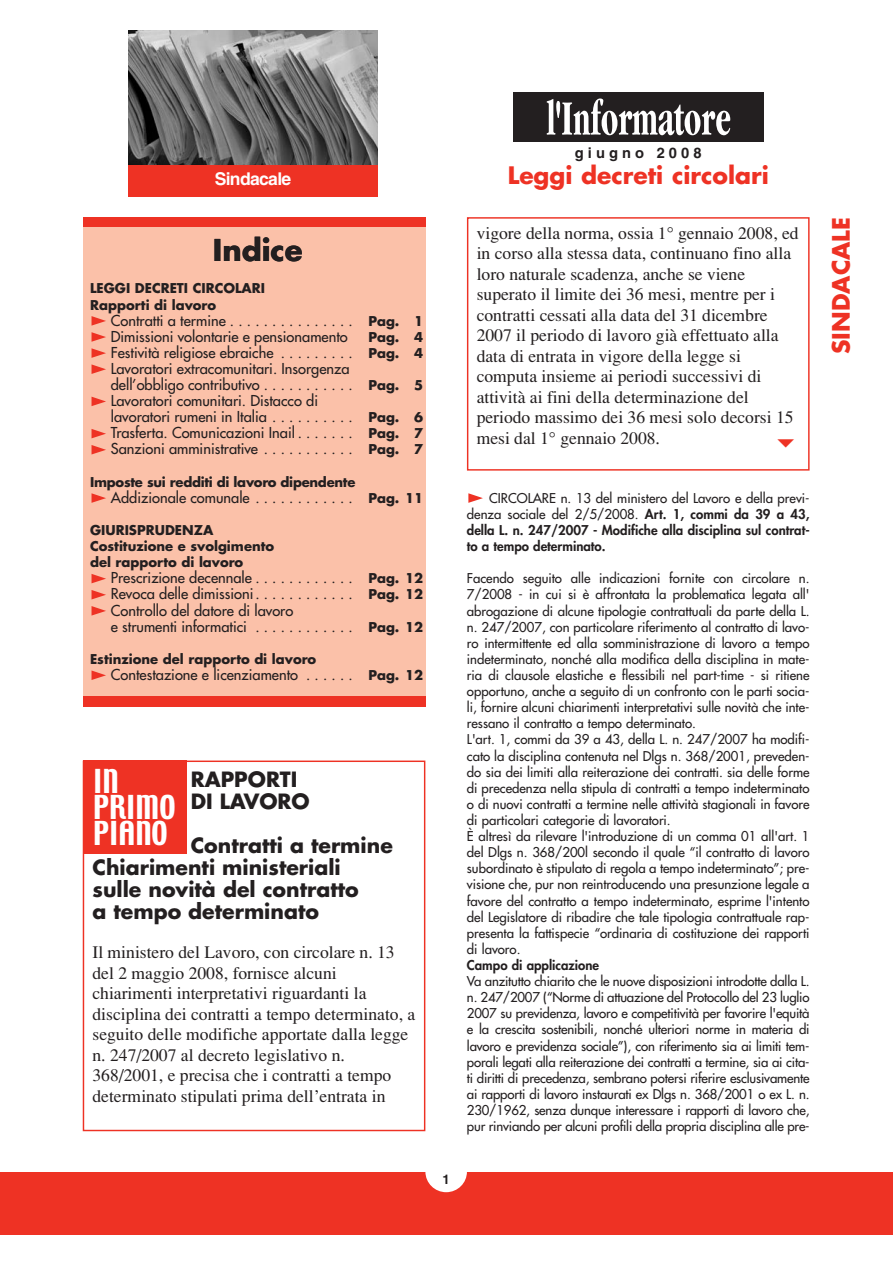
<style>
.page{position:relative;width:893px;height:1263px;background:#fff}
.page>*{position:absolute;margin:0;border:0;box-sizing:border-box;transform-origin:0 0}
.t1{font:29.25px/26.4px "Techno";color:#fff}
.t2{font:700 29.25px "Futura";color:#231f20}
.t3{font:700 23.4px "Futura";color:#ee3224}
.t4{font:700 20.55px/21.9px "Futura";color:#231f20}
.t5{font:17.55px/20.5px "Times";color:#231f20}
.t6{font:700 17.55px "Helvetica";letter-spacing:-.04em;color:#fff}
.t7{font:14.7px/16px "Futura";color:#231f20}
.t8{font:700 14.7px "Helvetica";letter-spacing:.28em;color:#231f20}
.t9{font:13.2px/16px "Futura";color:#231f20}
.t10{font:700 13.2px/16px "Futura";color:#231f20}
.t11{font:800 13.2px/16px "Futura";color:#231f20;text-align:justify}
.t12{font:700 13.2px "Futura";letter-spacing:-.02em;color:#231f20}
.t13{font:700 13.2px "Helvetica";color:#231f20}
.s1{font-weight:400}
</style>
<div class="page">
<div style="left:0;top:1172px;width:892px;height:62px;background:#ee3224"></div>
<div style="left:425px;top:1151px;width:42px;height:41px;background:#fff;border-radius:50%"></div>
<div style="left:128px;top:165px;width:249px;height:32px;background:#ee3224"></div>
<img style="left:128px;top:30px;width:249px;height:135px">
<div style="left:513px;top:93px;width:250px;height:49px;background:#231f20"></div>
<svg style="left:546px;top:98px;width:184px;height:37px"></svg>
<div style="left:83px;top:217px;width:342px;height:17px;background:#ee3224"></div>
<div style="left:83px;top:228px;width:342px;height:468px;background:#fbc1a9"></div>
<svg style="left:468px;top:493px;width:15px;height:10px"></svg>
<svg style="left:91px;top:670px;width:15px;height:10px"></svg>
<svg style="left:91px;top:606px;width:15px;height:10px"></svg>
<svg style="left:91px;top:590px;width:15px;height:9px"></svg>
<svg style="left:91px;top:574px;width:15px;height:9px"></svg>
<svg style="left:91px;top:493px;width:15px;height:10px"></svg>
<svg style="left:91px;top:445px;width:15px;height:9px"></svg>
<svg style="left:91px;top:429px;width:15px;height:9px"></svg>
<svg style="left:91px;top:397px;width:15px;height:9px"></svg>
<svg style="left:91px;top:364px;width:15px;height:10px"></svg>
<svg style="left:91px;top:348px;width:15px;height:10px"></svg>
<svg style="left:91px;top:332px;width:15px;height:10px"></svg>
<svg style="left:91px;top:316px;width:15px;height:10px"></svg>
<div style="left:83px;top:696px;width:342px;height:11px;background:#ee3224"></div>
<div style="left:83px;top:761px;width:103px;height:93px;background:#ee3224"></div>
<div style="left:467px;top:217px;width:342px;height:254px;border:1px solid #ee3224"></div>
<h3 class="t6" style="left:215px;top:173px;width:78px">Sindacale</h3>
<h1 class="t2" style="left:213px;top:237px;width:91px">Indice</h1>
<p class="t10" style="left:90px;top:282px;width:177px">LEGGI DECRETI CIRCOLARI<br>Rapporti di lavoro</p>
<p class="t7" style="left:111px;top:313px;width:243px">Contratti a termine . . . . . . . . . . . . . . .<br>Dimissioni volontarie e pensionamento Festività religiose ebraiche . . . . . . . . .<br>Lavoratori extracomunitari. Insorgenza dell’obbligo contributivo . . . . . . . . . . .<br>Lavoratori comunitari. Distacco di lavoratori rumeni in Italia . . . . . . . . . .<br>Trasferta. Comunicazioni Inail . . . . . . .<br>Sanzioni amministrative . . . . . . . . . . .</p>
<p class="t12" style="left:90px;top:476px;width:267px">Imposte sui redditi di lavoro dipendente</p>
<p class="t7" style="left:111px;top:490px;width:243px">Addizionale comunale . . . . . . . . . . . .</p>
<p class="t10" style="left:90px;top:523px;width:186px">GIURISPRUDENZA<br>Costituzione e svolgimento del rapporto di lavoro</p>
<p class="t7" style="left:111px;top:571px;width:243px">Prescrizione decennale . . . . . . . . . . . .<br>Revoca delle dimissioni. . . . . . . . . . . .<br>Controllo del datore di lavoro<br>e strumenti informatici . . . . . . . . . . . .</p>
<p class="t10" style="left:90px;top:652px;width:228px">Estinzione del rapporto di lavoro</p>
<p class="t7" style="left:111px;top:668px;width:243px">Contestazione e licenziamento . . . . . .</p>
<p class="t10" style="left:368px;top:314px;width:56px;text-align:justify">Pag. 1<br>Pag. 4<br>Pag. 4</p>
<p class="t10" style="left:368px;top:378px;width:56px">Pag. 5</p>
<p class="t10" style="left:368px;top:410px;width:56px;text-align:justify">Pag. 6<br>Pag. 7<br>Pag. 7</p>
<p class="t10" style="left:368px;top:491px;width:56px">Pag. 11</p>
<p class="t10" style="left:368px;top:572px;width:56px">Pag. 12<br>Pag. 12</p>
<p class="t10" style="left:368px;top:620px;width:56px">Pag. 12</p>
<p class="t10" style="left:368px;top:668px;width:56px">Pag. 12</p>
<h1 class="t1" style="left:93px;top:769px;width:84px">IN<br>PRIMO<br>PIANO</h1>
<h3 class="t4" style="left:191px;top:770px;width:120px">RAPPORTI<br>DI LAVORO</h3>
<h3 class="t4" style="left:92px;top:836px;width:302px;text-indent:98px">Contratti a termine<br>Chiarimenti ministeriali sulle novità del contratto<br>a tempo determinato</h3>
<p class="t5" style="left:92px;top:944px;width:324px">Il ministero del Lavoro, con circolare n. 13 del 2 maggio 2008, fornisce alcuni chiarimenti interpretativi riguardanti la disciplina dei contratti a tempo determinato, a seguito delle modifiche apportate dalla legge n. 247/2007 al decreto legislativo n.<br>368/2001, e precisa che i contratti a tempo determinato stipulati prima dell’entrata in</p>
<p class="t13" style="left:442px;top:1175px;width:9px">1</p>
<p class="t8" style="left:575px;top:148px;width:128px">giugno 2008</p>
<h2 class="t3" style="left:507px;top:165px;width:262px">Leggi decreti circolari</h2>
<p class="t5" style="left:476px;top:224px;width:323px">vigore della norma, ossia 1° gennaio 2008, ed in corso alla stessa data, continuano fino alla loro naturale scadenza, anche se viene superato il limite dei 36 mesi, mentre per i contratti cessati alla data del 31 dicembre 2007 il periodo di lavoro già effettuato alla data di entrata in vigore della legge si computa insieme ai periodi successivi di attività ai fini della determinazione del periodo massimo dei 36 mesi solo decorsi 15 mesi dal 1° gennaio 2008.</p>
<p class="t11" style="left:467px;top:491px;width:344px;text-indent:22px"><span class="s1">CIRCOLARE n. 13 del ministero del Lavoro e della previ&shy;denza sociale del 2/5/2008.</span> Art. 1, commi da 39 a 43, della L. n. 247/2007 - Modifiche alla disciplina sul contrat&shy;to a tempo determinato.</p>
<p class="t9" style="left:467px;top:571px;width:344px">Facendo seguito alle indicazioni fornite con circolare n.<br>7/2008 - in cui si è affrontata la problematica legata all' abrogazione di alcune tipologie contrattuali da parte della L. n. 247/2007, con particolare riferimento al contratto di lavo&shy;ro intermittente ed alla somministrazione di lavoro a tempo indeterminato, nonché alla modifica della disciplina in mate&shy;ria di clausole elastiche e flessibili nel part-time - si ritiene opportuno, anche a seguito di un confronto con le parti socia&shy;li, fornire alcuni chiarimenti interpretativi sulle novità che inte&shy;ressano il contratto a tempo determinato.<br>L'art. 1, commi da 39 a 43, della L. n. 247/2007 ha modifi&shy;cato la disciplina contenuta nel Dlgs n. 368/2001, preveden&shy;do sia dei limiti alla reiterazione dei contratti. sia delle forme di precedenza nella stipula di contratti a tempo indeterminato o di nuovi contratti a termine nelle attività stagionali in favore di particolari categorie di lavoratori.<br>È altresì da rilevare l'introduzione di un comma 01 all'art. 1 del Dlgs n. 368/200l secondo il quale “il contratto di lavoro subordinato è stipulato di regola a tempo indeterminato”; pre&shy;visione che, pur non reintroducendo una presunzione legale a favore del contratto a tempo indeterminato, esprime l'intento del Legislatore di ribadire che tale tipologia contrattuale rap&shy;presenta la fattispecie “ordinaria di costituzione dei rapporti di lavoro.</p>
<p class="t11" style="left:467px;top:958px;width:134px">Campo di applicazione</p>
<p class="t9" style="left:467px;top:974px;width:344px;text-align:justify">Va anzitutto chiarito che le nuove disposizioni introdotte dalla L. n. 247/2007 (“Norme di attuazione del Protocollo del 23 luglio 2007 su previdenza, lavoro e competitività per favorire l'equità e la crescita sostenibili, nonché ulteriori norme in materia di lavoro e previdenza sociale”), con riferimento sia ai limiti tem&shy;porali legati alla reiterazione dei contratti a termine, sia ai cita&shy;ti diritti di precedenza, sembrano potersi riferire esclusivamente ai rapporti di lavoro instaurati ex Dlgs n. 368/2001 o ex L. n.<br>230/1962, senza dunque interessare i rapporti di lavoro che, pur rinviando per alcuni profili della propria disciplina alle pre-</p>
<h2 class="t3" style="left:830px;top:354px;width:138px;rotate:-90deg">SINDACALE</h2>
</div>
